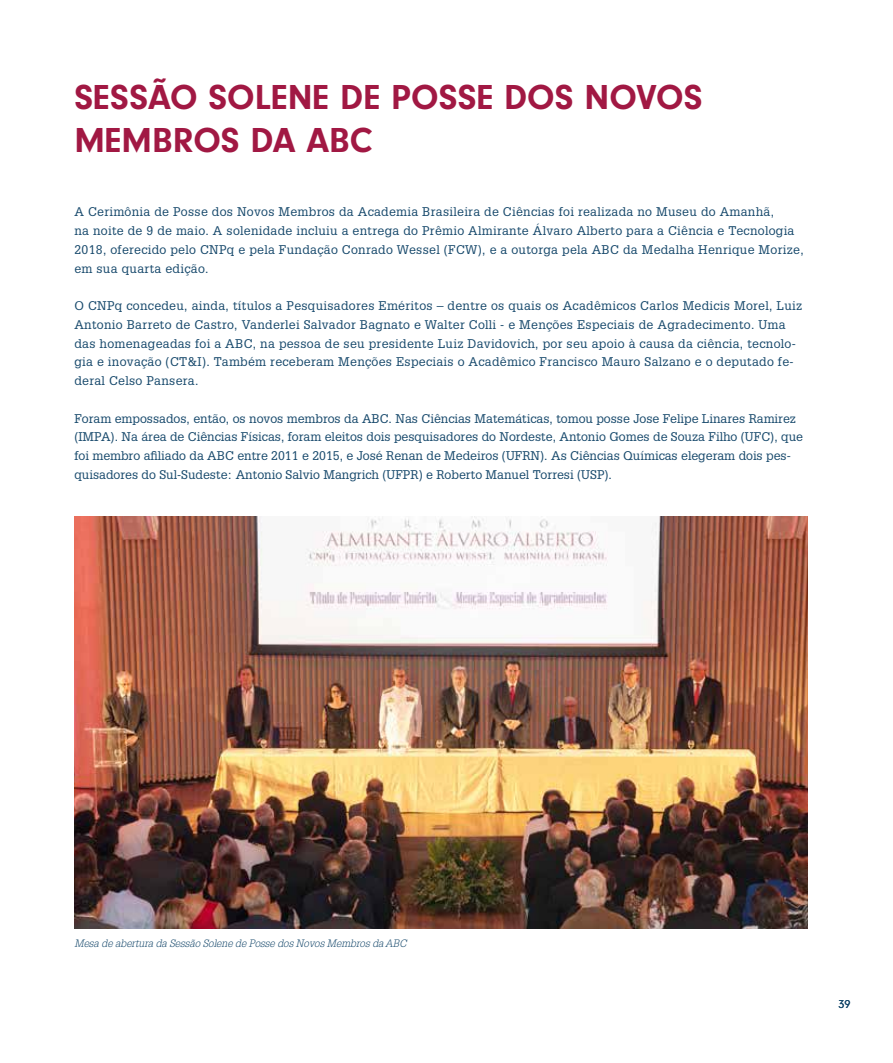
<style>
.page{position:relative;width:893px;height:1063px;background:#fff}
.page>*{position:absolute;margin:0;border:0;box-sizing:border-box;transform-origin:0 0}
.t1{font:700 36px/43.2px "Neuzeit Gro";color:#a11843}
.t2{font:12.3px/18.8px "Glypha LT Std";letter-spacing:.025em;color:#16486b}
.t3{font:12.3px/18.8px "Glypha LT Std";color:#16486b}
.t4{font:12px "Neuzeit Gro";color:#16486b}
.t5{font:italic 300 10.5px "Glypha LT Std";color:#16486b}
</style>
<div class="page">
<img style="left:74px;top:516px;width:734px;height:413px">
<h1 class="t1" style="left:74px;top:76px;width:630px">SESSÃO SOLENE DE POSSE DOS NOVOS<br>MEMBROS DA ABC</h1>
<p class="t2" style="left:74px;top:202px;width:731px">A Cerimônia de Posse dos Novos Membros da Academia Brasileira de Ciências foi realizada no Museu do Amanhã,<br>na noite de 9 de maio. A solenidade incluiu a entrega do Prêmio Almirante Álvaro Alberto para a Ciência e Tecnologia 2018, oferecido pelo CNPq e pela Fundação Conrado Wessel (FCW), e a outorga pela ABC da Medalha Henrique Morize, em sua quarta edição.</p>
<p class="t2" style="left:74px;top:296px;width:729px">O CNPq concedeu, ainda, títulos a Pesquisadores Eméritos – dentre os quais os Acadêmicos Carlos Medicis Morel, Luiz Antonio Barreto de Castro, Vanderlei Salvador Bagnato e Walter Colli - e Menções Especiais de Agradecimento. Uma das homenageadas foi a ABC, na pessoa de seu presidente Luiz Davidovich, por seu apoio à causa da ciência, tecnolo&shy;gia e inovação (CT&amp;I). Também receberam Menções Especiais o Acadêmico Francisco Mauro Salzano e o deputado fe&shy;deral Celso Pansera.</p>
<p class="t3" style="left:74px;top:409px;width:730px">Foram empossados, então, os novos membros da ABC. Nas Ciências Matemáticas, tomou posse Jose Felipe Linares Ramirez (IMPA). Na área de Ciências Físicas, foram eleitos dois pesquisadores do Nordeste, Antonio Gomes de Souza Filho (UFC), que foi membro afiliado da ABC entre 2011 e 2015, e José Renan de Medeiros (UFRN). As Ciências Químicas elegeram dois pes&shy;quisadores do Sul-Sudeste: Antonio Salvio Mangrich (UFPR) e Roberto Manuel Torresi (USP).</p>
<p class="t5" style="left:74px;top:937px;width:333px">Mesa de abertura da Sessão Solene de Posse dos Novos Membros da ABC</p>
<p class="t4" style="left:838px;top:997px;width:13px">39</p>
</div>
